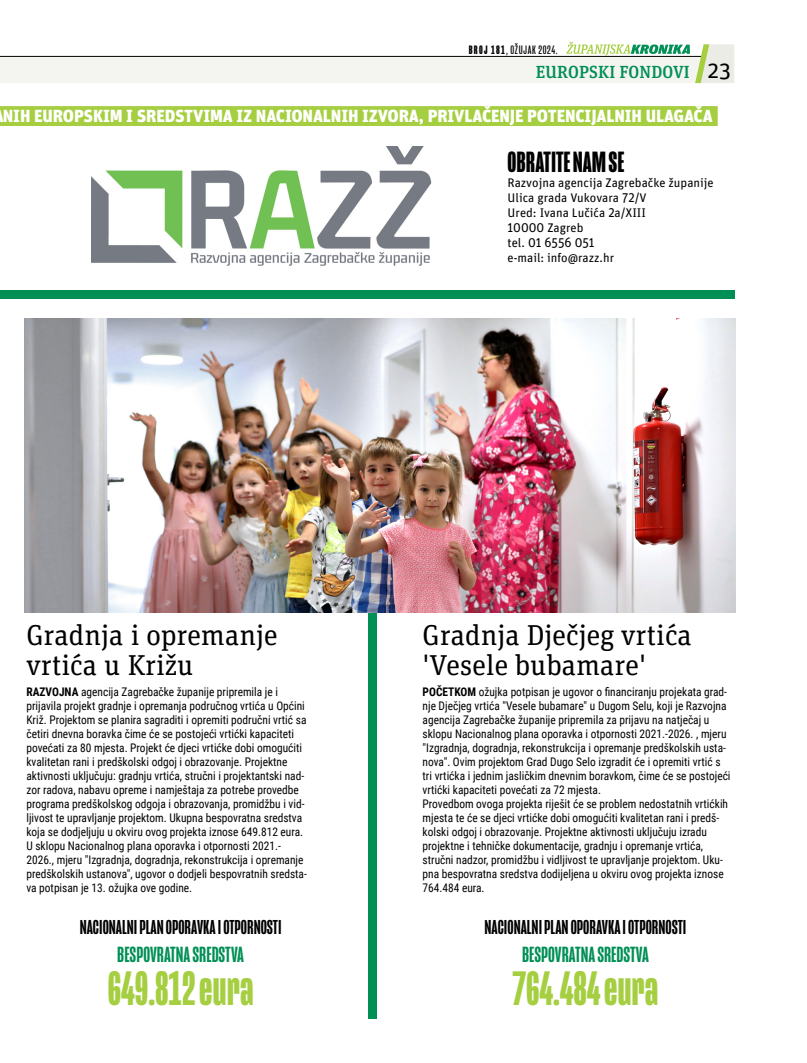
<style>
.page{position:relative;width:807px;height:1063px;background:#fff}
.page>*{position:absolute;margin:0;border:0;box-sizing:border-box;transform-origin:0 0}
.POTPORE_naslov{font:700 49.5px "Mongoose";color:#a5cf41;scale:.91 1}
.LID_crni{font:700 30px "Mongoose";color:#000}
.NA_OKVIR{font:28.75px/30px "Unit Slab Pro";color:#000}
.POTPORE_naslov-2{font:500 22.5px "Mongoose";color:#008f55}
.t1{font:22.38px "Unit Pro";color:#000}
.POTPORE_naslov-3{font:500 20.62px "Mongoose";color:#000}
.t2{font:900 17.5px "Unit Pro";letter-spacing:-.01em;color:#fff}
.EGI_bez_lajne{font:500 17.5px "Unit Slab Pro";letter-spacing:.01em;color:#008f55}
.LID_crni-2{font:13.75px "Unit Pro";color:#000;scale:.91 1}
.LID_crni-3{font:12.5px "Unit Pro";color:#000}
.t3{font:12.5px "Mongoose";letter-spacing:.05em;color:#000}
.TX_Okviri{font:11.88px/14px "Roboto Condensed";color:#000;scale:.96 1}
.s1{font-weight:700}
.s2{font-size:13.75px}
.s3{font-size:12.5px}
</style>
<div class="page">
<div style="left:0;top:57px;width:701px;height:26px;background:#f4f4f0"></div>
<hr style="left:0;top:56px;width:701px;height:1px;background:#000">
<svg style="left:566px;top:42px;width:167px;height:41px"></svg>
<div style="left:0;top:106px;width:717px;height:20px;background:#a5cf41"></div>
<img style="left:91px;top:147px;width:341px;height:119px">
<div style="left:0;top:290px;width:733px;height:9px;background:#008f55"></div>
<div style="left:368px;top:584px;width:8px;height:435px;background:#008f55"></div>
<img style="left:25px;top:318px;width:710px;height:294px">
<p class="t3" style="left:468px;top:43px;width:90px"><span class="s1">BROJ 181</span>, OŽUJAK 2024.</p>
<p class="EGI_bez_lajne" style="left:535px;top:60px;width:155px">EUROPSKI FONDOVI</p>
<h3 class="t1" style="left:707px;top:55px;width:25px">23</h3>
<h3 class="t2" style="left:3px;top:103px;width:711px">NIH EUROPSKIM I SREDSTVIMA IZ NACIONALNIH IZVORA, PRIVLAČENJE POTENCIJALNIH ULAGAČA</h3>
<p class="LID_crni" style="left:507px;top:145px;width:118px">OBRATITE NAM SE</p>
<p class="LID_crni-3" style="left:507px;top:174px;width:207px">Razvojna agencija Zagrebačke županije</p>
<p class="LID_crni-3" style="left:507px;top:189px;width:140px">Ulica grada Vukovara <span class="s2">72</span>/V</p>
<p class="LID_crni-3" style="left:507px;top:204px;width:140px">Ured: Ivana Lučića <span class="s2">2</span>a/XIII</p>
<p class="LID_crni-3" style="left:507px;top:219px;width:77px"><span class="s2">10000</span> Zagreb</p>
<p class="LID_crni-2" style="left:507px;top:233px;width:97px"><span class="s3">tel.</span> 01 6556 051</p>
<p class="LID_crni-3" style="left:507px;top:249px;width:108px">e-mail: info@razz.hr</p>
<p class="NA_OKVIR" style="left:26px;top:619px;width:252px">Gradnja i opremanje vrtića u Križu</p>
<p class="NA_OKVIR" style="left:422px;top:619px;width:271px">Gradnja Dječjeg vrtića 'Vesele bubamare'</p>
<p class="TX_Okviri" style="left:26px;top:685px;width:293px"><span class="s1">RAZVOJNA</span> agencija Zagrebačke županije pripremila je i prijavila projekt gradnje i opremanja područnog vrtića u Općini Križ. Projektom se planira sagraditi i opremiti područni vrtić sa četiri dnevna boravka čime će se postojeći vrtićki kapaciteti povećati za 80 mjesta. Projekt će djeci vrtićke dobi omogućiti kvalitetan rani i predškolski odgoj i obrazovanje. Projektne aktivnosti uključuju: gradnju vrtića, stručni i projektantski nad&shy;zor radova, nabavu opreme i namještaja za potrebe provedbe programa predškolskog odgoja i obrazovanja, promidžbu i vid&shy;ljivost te upravljanje projektom. Ukupna bespovratna sredstva koja se dodjeljuju u okviru ovog projekta iznose 649.812 eura.</p>
<p class="TX_Okviri" style="left:26px;top:839px;width:293px">U sklopu Nacionalnog plana oporavka i otpornosti 2021.- 2026., mjeru "Izgradnja, dogradnja, rekonstrukcija i opremanje predškolskih ustanova", ugovor o dodjeli bespovratnih sredsta&shy;va potpisan je 13. ožujka ove godine.</p>
<p class="POTPORE_naslov-3" style="left:80px;top:916px;width:203px">NACIONALNI PLAN OPORAVKA I OTPORNOSTI</p>
<p class="POTPORE_naslov-2" style="left:117px;top:942px;width:128px">BESPOVRATNA SREDSTVA</p>
<p class="POTPORE_naslov" style="left:108px;top:960px;width:161px">649.812 eura</p>
<p class="TX_Okviri" style="left:422px;top:685px;width:322px"><span class="s1">POČETKOM</span> ožujka potpisan je ugovor o financiranju projekata grad&shy;nje Dječjeg vrtića "Vesele bubamare" u Dugom Selu, koji je Razvojna agencija Zagrebačke županije pripremila za prijavu na natječaj u sklopu Nacionalnog plana oporavka i otpornosti 2021.-2026. , mjeru "Izgradnja, dogradnja, rekonstrukcija i opremanje predškolskih usta&shy;nova". Ovim projektom Grad Dugo Selo izgradit će i opremiti vrtić s tri vrtićka i jednim jasličkim dnevnim boravkom, čime će se postojeći vrtićki kapaciteti povećati za 72 mjesta.</p>
<p class="TX_Okviri" style="left:422px;top:797px;width:319px">Provedbom ovoga projekta riješit će se problem nedostatnih vrtićkih mjesta te će se djeci vrtićke dobi omogućiti kvalitetan rani i predš&shy;kolski odgoj i obrazovanje. Projektne aktivnosti uključuju izradu projektne i tehničke dokumentacije, gradnju i opremanje vrtića, stručni nadzor, promidžbu i vidljivost te upravljanje projektom. Uku&shy;pna bespovratna sredstva dodijeljena u okviru ovog projekta iznose 764.484 eura.</p>
<p class="POTPORE_naslov-3" style="left:484px;top:916px;width:203px">NACIONALNI PLAN OPORAVKA I OTPORNOSTI</p>
<p class="POTPORE_naslov-2" style="left:521px;top:942px;width:128px">BESPOVRATNA SREDSTVA</p>
<p class="POTPORE_naslov" style="left:512px;top:960px;width:161px">764.484 eura</p>
</div>
